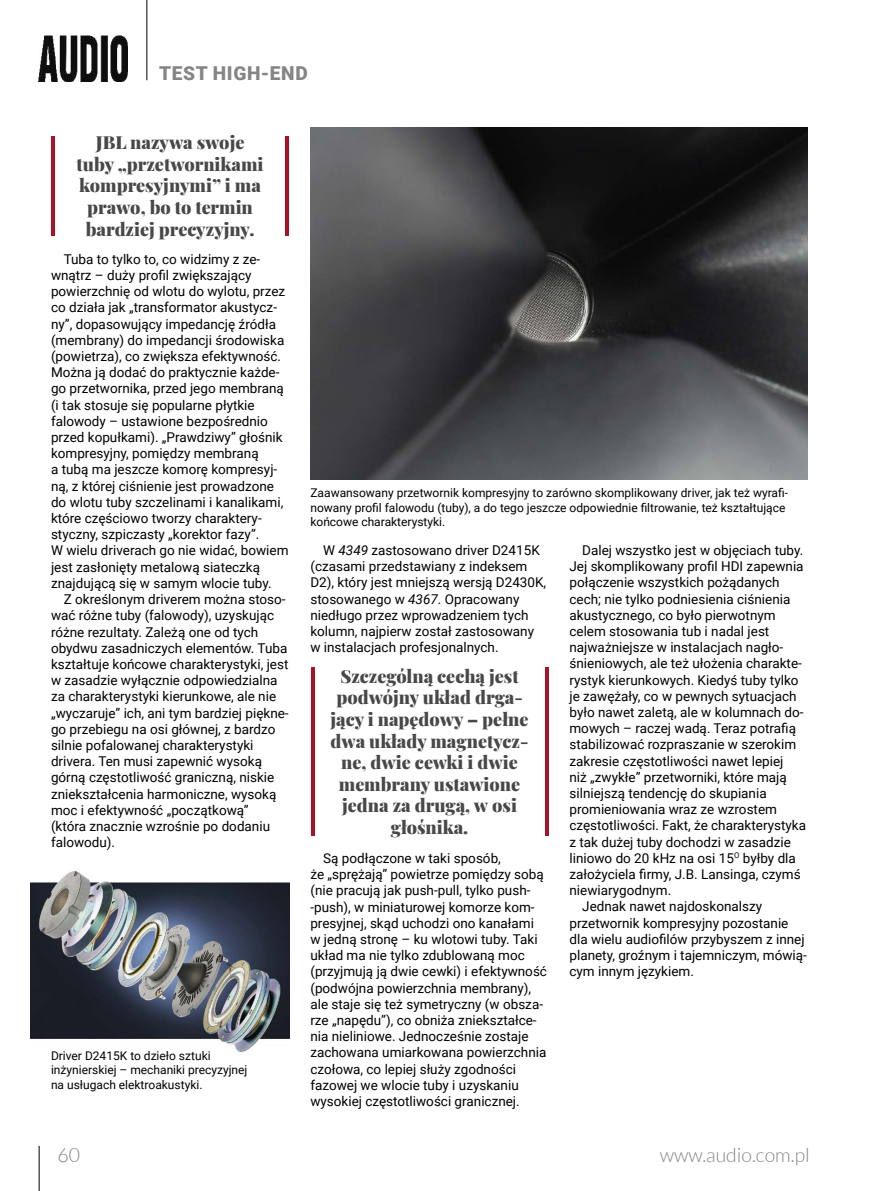
<style>
.page{position:relative;width:893px;height:1191px;background:#fff}
.page>*{position:absolute;margin:0;border:0;box-sizing:border-box;transform-origin:0 0}
.t1{font:300 19.5px "Lato";color:#858585}
.t2{font:900 19.2px "Roboto";letter-spacing:.035em;color:#858585}
.t3{font:900 18px/21.6px "Playfair Display";color:#484848;text-align:center}
.t4{font:13.5px/16.2px "Roboto";color:#000}
.t5{font:12px/14.4px "Roboto";color:#000}
.s1{font-style:italic}
</style>
<div class="page">
<hr style="left:39px;top:1145px;width:1px;height:46px;background:#000">
<hr style="left:147px;top:0;width:1px;height:80px;background:#000">
<img style="left:39px;top:35px;width:89px;height:46px">
<hr style="left:311px;top:668px;width:3px;height:168px;background:#a9132a">
<hr style="left:545px;top:668px;width:4px;height:168px;background:#a9132a">
<hr style="left:51px;top:136px;width:4px;height:100px;background:#a9132a">
<hr style="left:285px;top:136px;width:4px;height:100px;background:#a9132a">
<img style="left:310px;top:128px;width:498px;height:351px">
<img style="left:30px;top:871px;width:260px;height:181px">
<h2 class="t2" style="left:159px;top:60px;width:150px">TEST HIGH-END</h2>
<h3 class="t3" style="left:77px;top:130px;width:188px">JBL nazywa swoje tuby „przetwornikami kompresyjnymi” i ma prawo, bo to termin bardziej precyzyjny.</h3>
<p class="t4" style="left:51px;top:250px;width:239px;text-indent:13px">Tuba to tylko to, co widzimy z ze&shy;wnątrz – duży profil zwiększający powierzchnię od wlotu do wylotu, przez co działa jak „transformator akustycz&shy;ny”, dopasowujący impedancję źródła (membrany) do impedancji środowiska (powietrza), co zwiększa efektywność.<br>Można ją dodać do praktycznie każde&shy;go przetwornika, przed jego membraną (i tak stosuje się popularne płytkie falowody – ustawione bezpośrednio przed kopułkami). „Prawdziwy” głośnik kompresyjny, pomiędzy membraną<br>a tubą ma jeszcze komorę kompresyj&shy;ną, z której ciśnienie jest prowadzone do wlotu tuby szczelinami i kanalikami, które częściowo tworzy charaktery&shy;styczny, szpiczasty „korektor fazy”.<br>W wielu driverach go nie widać, bowiem jest zasłonięty metalową siateczką znajdującą się w samym wlocie tuby.</p>
<p class="t4" style="left:51px;top:590px;width:239px;text-indent:13px">Z określonym driverem można stoso&shy;wać różne tuby (falowody), uzyskując różne rezultaty. Zależą one od tych obydwu zasadniczych elementów. Tuba kształtuje końcowe charakterystyki, jest w zasadzie wyłącznie odpowiedzialna za charakterystyki kierunkowe, ale nie „wyczaruje” ich, ani tym bardziej piękne&shy;go przebiegu na osi głównej, z bardzo silnie pofalowanej charakterystyki drivera. Ten musi zapewnić wysoką górną częstotliwość graniczną, niskie zniekształcenia harmoniczne, wysoką moc i efektywność „początkową”<br>(która znacznie wzrośnie po dodaniu falowodu).</p>
<p class="t5" style="left:51px;top:1048px;width:198px">Driver D2415K to dzieło sztuki inżynierskiej – mechaniki precyzyjnej na usługach elektroakustyki.</p>
<p class="t5" style="left:310px;top:485px;width:479px">Zaawansowany przetwornik kompresyjny to zarówno skomplikowany driver, jak też wyrafi&shy;nowany profil falowodu (tuby), a do tego jeszcze odpowiednie filtrowanie, też kształtujące końcowe charakterystyki.</p>
<p class="t4" style="left:310px;top:541px;width:237px;text-indent:13px">W <span class="s1">4349</span> zastosowano driver D2415K (czasami przedstawiany z indeksem D2), który jest mniejszą wersją D2430K, stosowanego w <span class="s1">4367</span>. Opracowany niedługo przez wprowadzeniem tych kolumn, najpierw został zastosowany w instalacjach profesjonalnych.</p>
<h3 class="t3" style="left:331px;top:663px;width:199px">Szczególną cechą jest podwójny układ drga&shy;jący i napędowy – pełne dwa układy magnetycz&shy;ne, dwie cewki i dwie membrany ustawione jedna za drugą, w osi głośnika.</h3>
<p class="t4" style="left:310px;top:849px;width:238px;text-indent:13px">Są podłączone w taki sposób,<br>że „sprężają” powietrze pomiędzy sobą (nie pracują jak push-pull, tylko push--push), w miniaturowej komorze kom&shy;presyjnej, skąd uchodzi ono kanałami w jedną stronę – ku wlotowi tuby. Taki układ ma nie tylko zdublowaną moc (przyjmują ją dwie cewki) i efektywność (podwójna powierzchnia membrany), ale staje się też symetryczny (w obsza&shy;rze „napędu”), co obniża zniekształce&shy;nia nieliniowe. Jednocześnie zostaje zachowana umiarkowana powierzchnia czołowa, co lepiej służy zgodności fazowej we wlocie tuby i uzyskaniu wysokiej częstotliwości granicznej.</p>
<p class="t4" style="left:582px;top:541px;width:222px">Dalej wszystko jest w objęciach tuby.</p>
<p class="t4" style="left:569px;top:558px;width:236px">Jej skomplikowany profil HDI zapewnia</p>
<p class="t4" style="left:569px;top:574px;width:212px">połączenie wszystkich pożądanych</p>
<p class="t4" style="left:569px;top:590px;width:222px">cech; nie tylko podniesienia ciśnienia</p>
<p class="t4" style="left:569px;top:606px;width:208px">akustycznego, co było pierwotnym</p>
<p class="t4" style="left:569px;top:622px;width:201px">celem stosowania tub i nadal jest</p>
<p class="t4" style="left:569px;top:639px;width:215px">najważniejsze w instalacjach nagło-</p>
<p class="t4" style="left:569px;top:655px;width:234px">śnieniowych, ale też ułożenia charakte-</p>
<p class="t4" style="left:569px;top:671px;width:231px">rystyk kierunkowych. Kiedyś tuby tylko</p>
<p class="t4" style="left:569px;top:687px;width:229px">je zawężały, co w pewnych sytuacjach</p>
<p class="t4" style="left:569px;top:703px;width:235px">było nawet zaletą, ale w kolumnach do-</p>
<p class="t4" style="left:569px;top:720px;width:228px">mowych – raczej wadą. Teraz potrafią</p>
<p class="t4" style="left:569px;top:736px;width:228px">stabilizować rozpraszanie w szerokim</p>
<p class="t4" style="left:569px;top:752px;width:215px">zakresie częstotliwości nawet lepiej</p>
<p class="t4" style="left:569px;top:768px;width:219px">niż „zwykłe” przetworniki, które mają</p>
<p class="t4" style="left:569px;top:784px;width:199px">silniejszą tendencję do skupiania</p>
<p class="t4" style="left:569px;top:801px;width:209px">promieniowania wraz ze wzrostem</p>
<p class="t4" style="left:569px;top:817px;width:238px">częstotliwości. Fakt, że charakterystyka</p>
<p class="t4" style="left:569px;top:833px;width:223px">z tak dużej tuby dochodzi w zasadzie</p>
<p class="t4" style="left:569px;top:849px;width:228px">liniowo do 20 kHz na osi 15<sup>O</sup> byłby dla</p>
<p class="t4" style="left:569px;top:865px;width:233px">założyciela firmy, J.B. Lansinga, czymś</p>
<p class="t4" style="left:569px;top:882px;width:103px">niewiarygodnym.</p>
<p class="t4" style="left:582px;top:898px;width:182px">Jednak nawet najdoskonalszy</p>
<p class="t4" style="left:569px;top:914px;width:220px">przetwornik kompresyjny pozostanie</p>
<p class="t4" style="left:569px;top:930px;width:237px">dla wielu audiofilów przybyszem z innej</p>
<p class="t4" style="left:569px;top:946px;width:239px">planety, groźnym i tajemniczym, mówią-</p>
<p class="t4" style="left:569px;top:963px;width:126px">cym innym językiem.</p>
<h1 class="t1" style="left:57px;top:1144px;width:24px">60</h1>
<h1 class="t1" style="left:660px;top:1144px;width:151px">www.audio.com.pl</h1>
</div>
